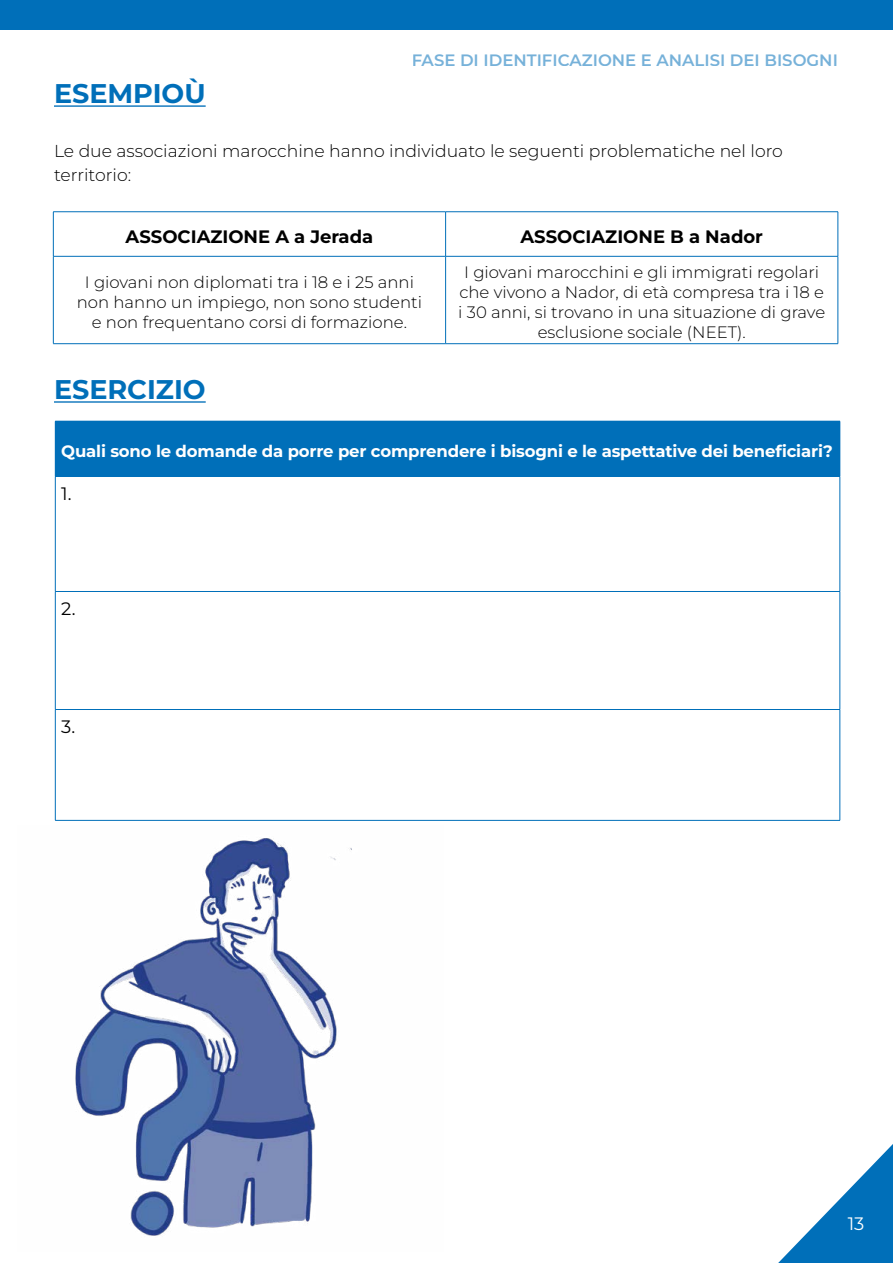
<style>
.page{position:relative;width:893px;height:1263px;background:#fff}
.page>*{position:absolute;margin:0;border:0;box-sizing:border-box;transform-origin:0 0}
.t1{font:700 27px "Montserrat";color:#006fb9}
.t2{font:700 18px "Montserrat";color:#000}
.t3{font:18px "Montserrat";color:#000}
.t4{font:18px "Montserrat";color:#fff}
.t5{font:300 17.25px/24px "Montserrat";color:#000}
.t6{font:300 16.5px/19.8px "Montserrat";color:#000;text-align:center}
.t7{font:700 16.5px "Montserrat";letter-spacing:-.01em;color:#fff}
.t8{font:600 16.5px "Montserrat";color:#006fb9}
</style>
<div class="page">
<svg style="left:778px;top:1144px;width:115px;height:119px"></svg>
<div style="left:0;top:0;width:893px;height:30px;background:#006fb9"></div>
<div style="left:55px;top:421px;width:785px;height:55px;background:#006fb9"></div>
<hr style="left:840px;top:421px;width:1px;height:55px;background:#006fb9">
<hr style="left:55px;top:476px;width:785px;height:1px;background:#006fb9">
<hr style="left:55px;top:476px;width:1px;height:115px;background:#006fb9">
<hr style="left:840px;top:476px;width:1px;height:115px;background:#006fb9">
<hr style="left:55px;top:591px;width:785px;height:1px;background:#006fb9">
<hr style="left:55px;top:592px;width:1px;height:117px;background:#006fb9">
<hr style="left:840px;top:592px;width:1px;height:117px;background:#006fb9">
<hr style="left:55px;top:709px;width:785px;height:1px;background:#006fb9">
<hr style="left:55px;top:710px;width:1px;height:110px;background:#006fb9">
<hr style="left:840px;top:710px;width:1px;height:110px;background:#006fb9">
<hr style="left:55px;top:820px;width:785px;height:1px;background:#006fb9">
<hr style="left:54px;top:105px;width:152px;height:2px;background:#006fb9">
<hr style="left:54px;top:401px;width:152px;height:2px;background:#006fb9">
<hr style="left:53px;top:211px;width:393px;height:1px;background:#006fb9">
<hr style="left:53px;top:212px;width:1px;height:44px;background:#006fb9">
<hr style="left:446px;top:211px;width:392px;height:1px;background:#006fb9">
<hr style="left:445px;top:212px;width:1px;height:44px;background:#006fb9">
<hr style="left:838px;top:212px;width:1px;height:44px;background:#006fb9">
<hr style="left:53px;top:256px;width:393px;height:1px;background:#006fb9">
<hr style="left:53px;top:256px;width:1px;height:87px;background:#006fb9">
<hr style="left:446px;top:256px;width:392px;height:1px;background:#006fb9">
<hr style="left:445px;top:256px;width:1px;height:87px;background:#006fb9">
<hr style="left:838px;top:256px;width:1px;height:87px;background:#006fb9">
<hr style="left:53px;top:343px;width:393px;height:1px;background:#006fb9">
<hr style="left:446px;top:343px;width:392px;height:1px;background:#006fb9">
<img style="left:75px;top:838px;width:277px;height:398px">
<h1 class="t1" style="left:54px;top:76px;width:153px">ESEMPIOÙ</h1>
<p class="t8" style="left:412px;top:49px;width:428px">FASE DI IDENTIFICAZIONE E ANALISI DEI BISOGNI</p>
<p class="t5" style="left:54px;top:139px;width:730px">Le due associazioni marocchine hanno individuato le seguenti problematiche nel loro territorio:</p>
<p class="t2" style="left:126px;top:224px;width:249px">ASSOCIAZIONE A a Jerada</p>
<p class="t2" style="left:520px;top:224px;width:244px">ASSOCIAZIONE B a Nador</p>
<p class="t6" style="left:77px;top:272px;width:347px">I giovani non diplomati tra i 18 e i 25 anni non hanno un impiego, non sono studenti e non frequentano corsi di formazione.</p>
<p class="t6" style="left:458px;top:262px;width:368px">I giovani marocchini e gli immigrati regolari che vivono a Nador, di età compresa tra i 18 e i 30 anni, si trovano in una situazione di grave esclusione sociale (NEET).</p>
<h1 class="t1" style="left:54px;top:372px;width:153px">ESERCIZIO</h1>
<p class="t7" style="left:61px;top:440px;width:773px">Quali sono le domande da porre per comprendere i bisogni e le aspettative dei beneficiari?</p>
<p class="t3" style="left:61px;top:481px;width:12px">1.</p>
<p class="t3" style="left:61px;top:596px;width:16px">2.</p>
<p class="t3" style="left:61px;top:714px;width:15px">3.</p>
<p class="t4" style="left:848px;top:1212px;width:18px">13</p>
</div>
